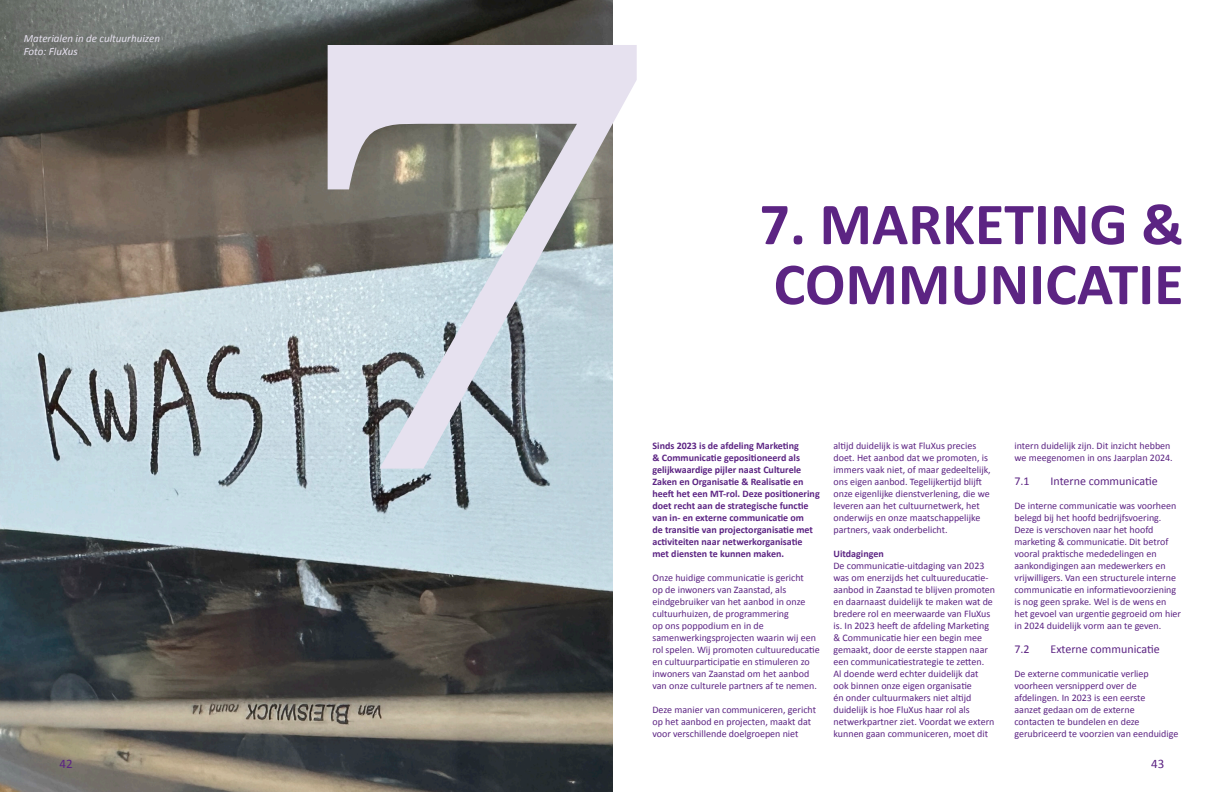
<style>
.page{position:relative;width:1224px;height:792px;background:#fff}
.page>*{position:absolute;margin:0;border:0;box-sizing:border-box;transform-origin:0 0}
.Body_-_kop_3{font:700 600px "Georgia";color:#e6e1ef}
.Body_-_kop_1{font:700 60px/60px "Calibri";color:#5c2483}
.t1{font:13px "Calibri";color:#5c2483}
.Body_-_kop_2{font:12px "Calibri";color:#5c2483}
.Body_-_kop_3-2{font:italic 11px "Calibri";color:#e6e1ef}
.Body_-_regular{font:italic 11px "Calibri";color:#e6e1ef}
.Body_-_kop_3-3{font:10px/12px "Calibri";color:#5c2483}
.Body_-_kop_3-4{font:700 10px/12px "Calibri";color:#5c2483}
</style>
<div class="page">
<img style="left:0;top:0;width:613px;height:792px">
<p class="Body_-_kop_3-2" style="left:24px;top:31px;width:138px">Materialen in de cultuurhuizen</p>
<p class="Body_-_regular" style="left:24px;top:44px;width:55px">Foto: FluXus</p>
<p class="Body_-_kop_3" style="left:302px;top:-299px;width:334px">7</p>
<p class="Body_-_kop_1" style="left:760px;top:192px;width:426px">7. MARKETING &amp;<br>COMMUNICATIE</p>
<p class="Body_-_kop_3-4" style="left:652px;top:439px;width:169px">Sinds 2023 is de afdeling Marketing<br>&amp; Communicatie gepositioneerd als gelijkwaardige pijler naast Culturele Zaken en Organisatie &amp; Realisatie en heeft het een MT-rol. Deze positionering doet recht aan de strategische functie van in- en externe communicatie om<br>de transitie van projectorganisatie met activiteiten naar netwerkorganisatie met diensten te kunnen maken.</p>
<p class="Body_-_kop_3-3" style="left:652px;top:571px;width:169px">Onze huidige communicatie is gericht<br>op de inwoners van Zaanstad, als eindgebruiker van het aanbod in onze cultuurhuizen, de programmering<br>op ons poppodium en in de samenwerkingsprojecten waarin wij een rol spelen. Wij promoten cultuureducatie en cultuurparticipatie en stimuleren zo inwoners van Zaanstad om het aanbod van onze culturele partners af te nemen.</p>
<p class="Body_-_kop_3-3" style="left:652px;top:703px;width:165px">Deze manier van communiceren, gericht op het aanbod en projecten, maakt dat voor verschillende doelgroepen niet</p>
<p class="Body_-_kop_3-3" style="left:834px;top:439px;width:159px">altijd duidelijk is wat FluXus precies doet. Het aanbod dat we promoten, is immers vaak niet, of maar gedeeltelijk, ons eigen aanbod. Tegelijkertijd blijft onze eigenlijke dienstverlening, die we leveren aan het cultuurnetwerk, het onderwijs en onze maatschappelijke partners, vaak onderbelicht.</p>
<p class="Body_-_kop_3-4" style="left:834px;top:547px;width:52px">Uitdagingen</p>
<p class="Body_-_kop_3-3" style="left:834px;top:559px;width:163px">De communicatie-uitdaging van 2023 was om enerzijds het cultuureducatie&shy;aanbod in Zaanstad te blijven promoten en daarnaast duidelijk te maken wat de bredere rol en meerwaarde van FluXus is. In 2023 heeft de afdeling Marketing &amp; Communicatie hier een begin mee gemaakt, door de eerste stappen naar een communicatiestrategie te zetten.<br>Al doende werd echter duidelijk dat ook binnen onze eigen organisatie<br>én onder cultuurmakers niet altijd duidelijk is hoe FluXus haar rol als netwerkpartner ziet. Voordat we extern kunnen gaan communiceren, moet dit</p>
<p class="Body_-_kop_3-3" style="left:1014px;top:439px;width:160px">intern duidelijk zijn. Dit inzicht hebben we meegenomen in ons Jaarplan 2024.</p>
<p class="Body_-_kop_2" style="left:1014px;top:472px;width:17px">7.1</p>
<p class="Body_-_kop_2" style="left:1050px;top:472px;width:109px">Interne communicatie</p>
<p class="Body_-_kop_3-3" style="left:1014px;top:499px;width:168px">De interne communicatie was voorheen belegd bij het hoofd bedrijfsvoering.<br>Deze is verschoven naar het hoofd marketing &amp; communicatie. Dit betrof vooral praktische mededelingen en aankondigingen aan medewerkers en vrijwilligers. Van een structurele interne communicatie en informatievoorziening is nog geen sprake. Wel is de wens en het gevoel van urgentie gegroeid om hier in 2024 duidelijk vorm aan te geven.</p>
<p class="Body_-_kop_2" style="left:1014px;top:640px;width:17px">7.2</p>
<p class="Body_-_kop_2" style="left:1050px;top:640px;width:111px">Externe communicatie</p>
<p class="Body_-_kop_3-3" style="left:1014px;top:667px;width:165px">De externe communicatie verliep voorheen versnipperd over de afdelingen. In 2023 is een eerste<br>aanzet gedaan om de externe<br>contacten te bundelen en deze gerubriceerd te voorzien van eenduidige</p>
<h3 class="t1" style="left:60px;top:754px;width:15px">42</h3>
<h3 class="t1" style="left:1151px;top:754px;width:15px">43</h3>
</div>
